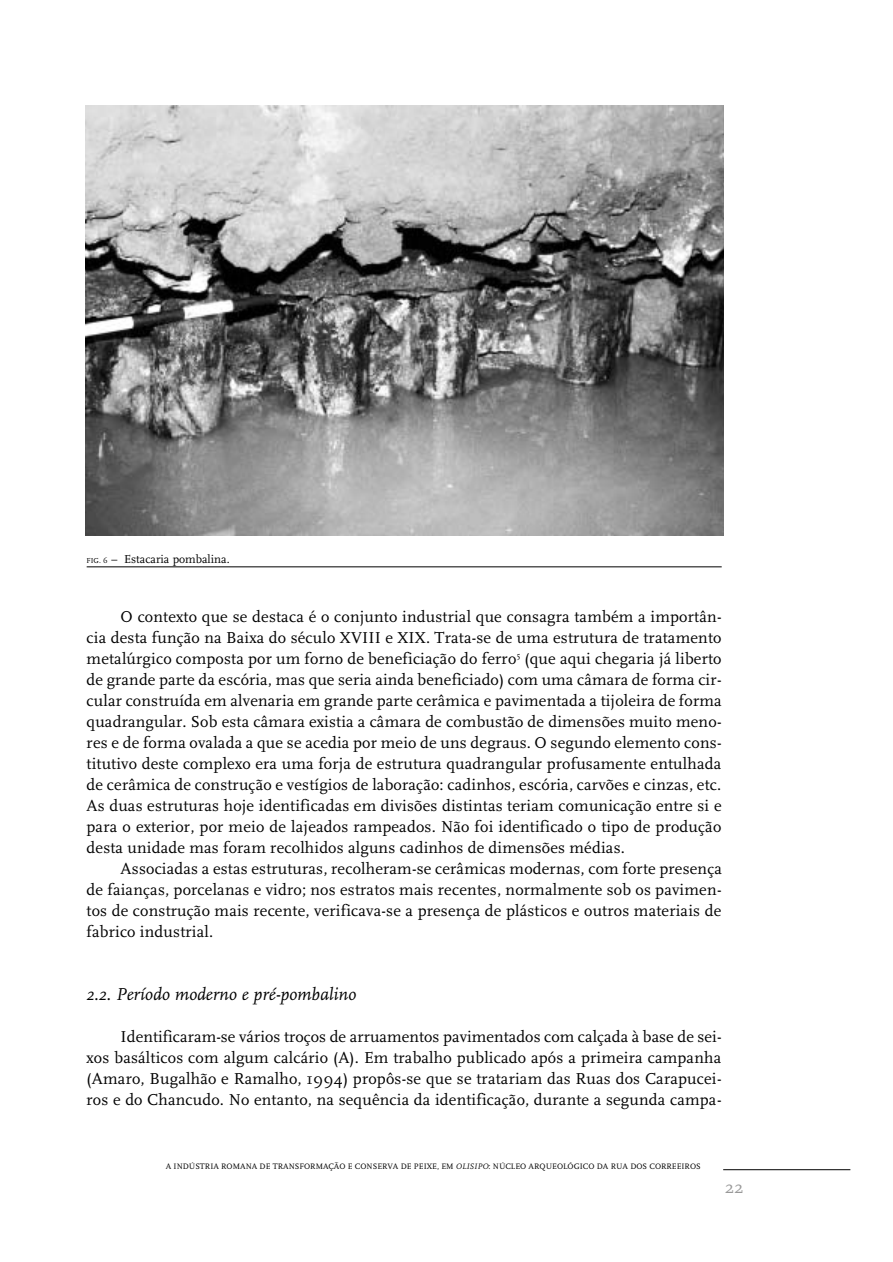
<style>
.page{position:relative;width:893px;height:1262px;background:#fff}
.page>*{position:absolute;margin:0;border:0;box-sizing:border-box;transform-origin:0 0}
.t1{font:italic 18px "FF Scala";color:#000}
.t2{font:18px "FF Scala";color:#999}
.t3{font:16.5px/21px "FF Scala";letter-spacing:.01em;color:#000;text-align:justify}
.t4{font:12px "FF Scala";color:#000}
.t5{font:8.25px "FF Scala";color:#000}
.s1{font-size:7.5px}
.s2{font-style:italic}
</style>
<div class="page">
<hr style="left:723px;top:1169px;width:127px;height:1px;background:#000">
<img style="left:85px;top:106px;width:638px;height:430px">
<hr style="left:87px;top:566px;width:634px;height:1px;background:#000">
<p class="t4" style="left:87px;top:554px;width:145px"><span class="s1">FIG. 6</span> – Estacaria pombalina.</p>
<p class="t3" style="left:87px;top:607px;width:636px;text-indent:34px">O contexto que se destaca é o conjunto industrial que consagra também a importân&shy;cia desta função na Baixa do século XVIII e XIX. Trata-se de uma estrutura de tratamento metalúrgico composta por um forno de beneficiação do ferro<sup>5</sup> (que aqui chegaria já liberto de grande parte da escória, mas que seria ainda beneficiado) com uma câmara de forma cir&shy;cular construída em alvenaria em grande parte cerâmica e pavimentada a tijoleira de forma quadrangular. Sob esta câmara existia a câmara de combustão de dimensões muito meno&shy;res e de forma ovalada a que se acedia por meio de uns degraus. O segundo elemento cons&shy;titutivo deste complexo era uma forja de estrutura quadrangular profusamente entulhada de cerâmica de construção e vestígios de laboração: cadinhos, escória, carvões e cinzas, etc.<br>As duas estruturas hoje identificadas em divisões distintas teriam comunicação entre si e para o exterior, por meio de lajeados rampeados. Não foi identificado o tipo de produção desta unidade mas foram recolhidos alguns cadinhos de dimensões médias.</p>
<p class="t3" style="left:87px;top:859px;width:637px;text-indent:34px">Associadas a estas estruturas, recolheram-se cerâmicas modernas, com forte presença de faianças, porcelanas e vidro; nos estratos mais recentes, normalmente sob os pavimen&shy;tos de construção mais recente, verificava-se a presença de plásticos e outros materiais de fabrico industrial.</p>
<p class="t1" style="left:87px;top:987px;width:271px">2.2. Período moderno e pré-pombalino</p>
<p class="t3" style="left:87px;top:1027px;width:636px;text-indent:34px">Identificaram-se vários troços de arruamentos pavimentados com calçada à base de sei&shy;xos basálticos com algum calcário (A). Em trabalho publicado após a primeira campanha (Amaro, Bugalhão e Ramalho, 1994) propôs-se que se tratariam das Ruas dos Carapucei&shy;ros e do Chancudo. No entanto, na sequência da identificação, durante a segunda campa-</p>
<p class="t5" style="left:166px;top:1163px;width:536px">A INDÚSTRIA ROMANA DE TRANSFORMAÇÃO E CONSERVA DE PEIXE, EM <span class="s2">OLISIPO</span>: NÚCLEO ARQUEOLÓGICO DA RUA DOS CORREEIROS</p>
<p class="t2" style="left:724px;top:1179px;width:21px">22</p>
</div>
